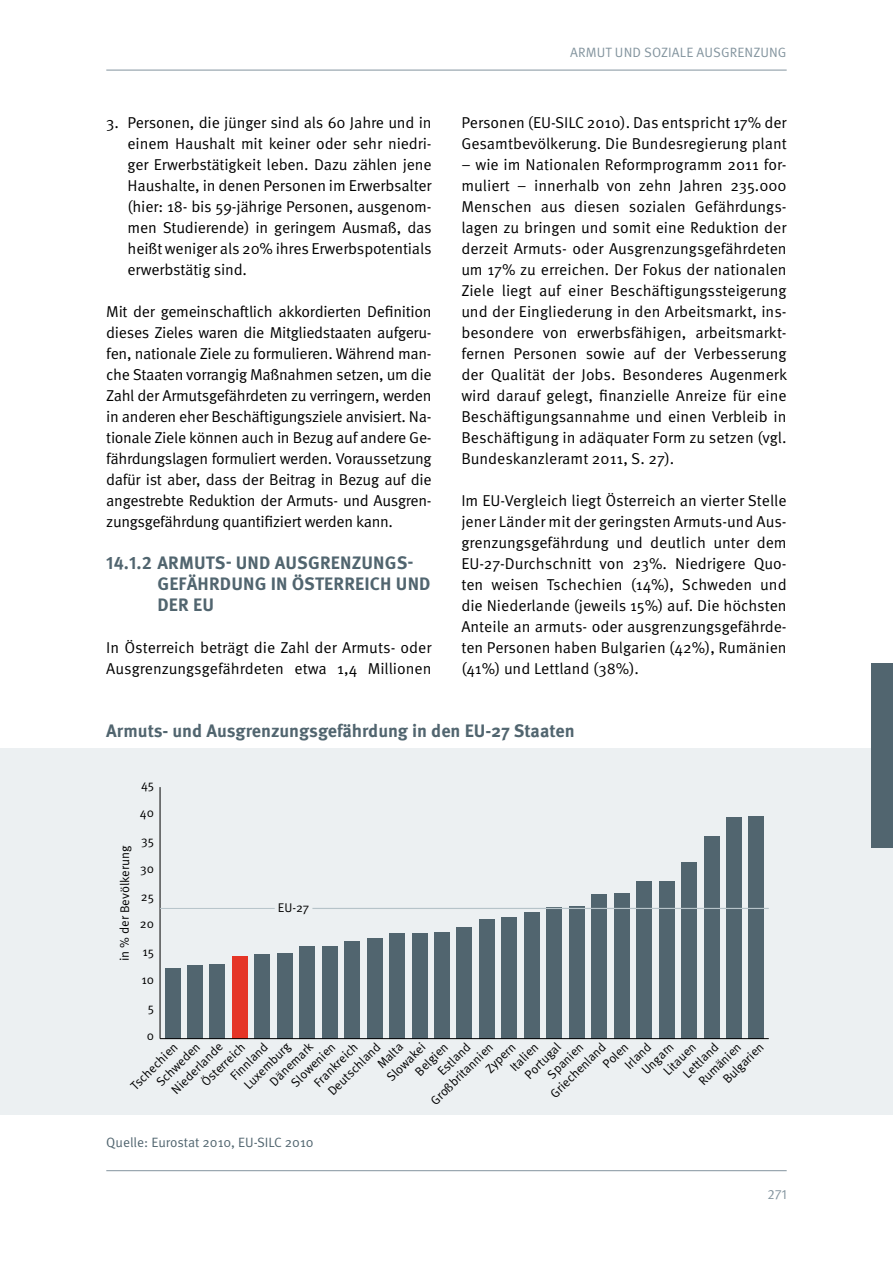
<style>
.page{position:relative;width:893px;height:1263px;background:#fff}
.page>*{position:absolute;margin:0;border:0;box-sizing:border-box;transform-origin:0 0}
.t1{font:700 18px/21px "Meta OT";letter-spacing:.01em;color:#51656f}
.t2{font:15.75px/21px "Meta OT";letter-spacing:-.005em;color:#000;text-align:justify}
.t3{font:13.5px "Meta OT";color:#51656f}
.t4{font:13.5px "Meta OT";color:#83949e}
.t5{font:12.6px/15.9px "Meta OT";letter-spacing:-.005em;color:#000}
</style>
<div class="page">
<hr style="left:106px;top:1170px;width:681px;height:1px;background:#83949e">
<hr style="left:106px;top:70px;width:681px;height:1px;background:#83949e">
<div style="left:0;top:748px;width:893px;height:367px;background:#ecf0f2"></div>
<div style="left:165px;top:968px;width:15px;height:70px;background:#51656f"></div>
<div style="left:187px;top:965px;width:16px;height:73px;background:#51656f"></div>
<div style="left:210px;top:964px;width:15px;height:74px;background:#51656f"></div>
<div style="left:255px;top:954px;width:15px;height:84px;background:#51656f"></div>
<div style="left:277px;top:953px;width:15px;height:85px;background:#51656f"></div>
<div style="left:300px;top:946px;width:15px;height:92px;background:#51656f"></div>
<div style="left:322px;top:946px;width:15px;height:92px;background:#51656f"></div>
<div style="left:344px;top:941px;width:16px;height:97px;background:#51656f"></div>
<div style="left:367px;top:938px;width:15px;height:100px;background:#51656f"></div>
<div style="left:389px;top:933px;width:16px;height:105px;background:#51656f"></div>
<div style="left:412px;top:933px;width:15px;height:105px;background:#51656f"></div>
<div style="left:434px;top:932px;width:16px;height:106px;background:#51656f"></div>
<div style="left:457px;top:927px;width:15px;height:111px;background:#51656f"></div>
<div style="left:479px;top:919px;width:16px;height:119px;background:#51656f"></div>
<div style="left:502px;top:917px;width:15px;height:121px;background:#51656f"></div>
<div style="left:524px;top:912px;width:15px;height:126px;background:#51656f"></div>
<div style="left:547px;top:907px;width:15px;height:131px;background:#51656f"></div>
<div style="left:569px;top:906px;width:15px;height:132px;background:#51656f"></div>
<div style="left:592px;top:894px;width:15px;height:144px;background:#51656f"></div>
<div style="left:614px;top:893px;width:15px;height:145px;background:#51656f"></div>
<div style="left:636px;top:881px;width:16px;height:157px;background:#51656f"></div>
<div style="left:659px;top:881px;width:15px;height:157px;background:#51656f"></div>
<div style="left:681px;top:862px;width:16px;height:176px;background:#51656f"></div>
<div style="left:704px;top:835px;width:15px;height:203px;background:#51656f"></div>
<div style="left:726px;top:817px;width:16px;height:221px;background:#51656f"></div>
<div style="left:749px;top:816px;width:15px;height:222px;background:#51656f"></div>
<div style="left:232px;top:956px;width:16px;height:82px;background:#e53527"></div>
<hr style="left:160px;top:1038px;width:609px;height:1px;background:#000">
<hr style="left:160px;top:787px;width:1px;height:252px;background:#000">
<hr style="left:312px;top:908px;width:457px;height:1px;background:#b6c3c9">
<hr style="left:160px;top:908px;width:115px;height:1px;background:#b6c3c9">
<div style="left:872px;top:663px;width:21px;height:185px;background:#51656f"></div>
<p class="t2" style="left:128px;top:112px;width:306px;text-indent:-21px">3. Personen, die jünger sind als 60 Jahre und in einem Haushalt mit keiner oder sehr niedri&shy;ger Erwerbstätigkeit leben. Dazu zählen jene Haushalte, in denen Personen im Erwerbsalter (hier: 18- bis 59-jährige Personen, ausgenom&shy;men Studierende) in geringem Ausmaß, das heißt weniger als 20% ihres Erwerbspotentials erwerbstätig sind.</p>
<p class="t2" style="left:106px;top:301px;width:327px">Mit der gemeinschaftlich akkordierten Definition dieses Zieles waren die Mitgliedstaaten aufgeru&shy;fen, nationale Ziele zu formulieren. Während man&shy;che Staaten vorrangig Maßnahmen setzen, um die Zahl der Armutsgefährdeten zu verringern, werden in anderen eher Beschäftigungsziele anvisiert. Na&shy;tionale Ziele können auch in Bezug auf andere Ge&shy;fährdungslagen formuliert werden. Voraussetzung dafür ist aber, dass der Beitrag in Bezug auf die angestrebte Reduktion der Armuts- und Ausgren&shy;zungsgefährdung quantifiziert werden kann.</p>
<p class="t1" style="left:157px;top:552px;width:275px;text-indent:-51px">14.1.2 ARMUTS- UND AUSGRENZUNGS-<br>GEFÄHRDUNG IN ÖSTERREICH UND<br>DER EU</p>
<p class="t2" style="left:106px;top:637px;width:327px">In Österreich beträgt die Zahl der Armuts- oder<br>Ausgrenzungsgefährdeten etwa 1,4 Millionen</p>
<p class="t4" style="left:570px;top:44px;width:18px">Armut</p>
<p class="t4" style="left:615px;top:44px;width:10px">und</p>
<p class="t4" style="left:644px;top:44px;width:31px">soziale</p>
<p class="t4" style="left:696px;top:44px;width:17px">Ausgren</p>
<p class="t4" style="left:753px;top:44px;width:16px">zung</p>
<p class="t2" style="left:461px;top:112px;width:327px">Personen (EU-SILC 2010). Das entspricht 17% der<br>Gesamtbevölkerung. Die Bundesregierung plant</p>
<p class="t2" style="left:461px;top:154px;width:327px">– wie im Nationalen Reformprogramm 2011 for&shy;muliert – innerhalb von zehn Jahren 235.000<br>Menschen aus diesen sozialen Gefährdungs&shy;lagen zu bringen und somit eine Reduktion der derzeit Armuts- oder Ausgrenzungsgefährdeten um 17% zu erreichen. Der Fokus der nationalen Ziele liegt auf einer Beschäftigungssteigerung und der Eingliederung in den Arbeitsmarkt, ins&shy;besondere von erwerbsfähigen, arbeitsmarkt&shy;fernen Personen sowie auf der Verbesserung der Qualität der Jobs. Besonderes Augenmerk wird darauf gelegt, finanzielle Anreize für eine Beschäftigungsannahme und einen Verbleib in Beschäftigung in adäquater Form zu setzen (vgl.<br>Bundeskanzleramt 2011, S. 27).</p>
<p class="t2" style="left:461px;top:490px;width:327px">Im EU-Vergleich liegt Österreich an vierter Stelle jener Länder mit der geringsten Armuts-und Aus&shy;grenzungsgefährdung und deutlich unter dem EU-27-Durchschnitt von 23%. Niedrigere Quo&shy;ten weisen Tschechien (14%), Schweden und die Niederlande (jeweils 15%) auf. Die höchsten Anteile an armuts- oder ausgrenzungsgefährde&shy;ten Personen haben Bulgarien (42%), Rumänien (41%) und Lettland (38%).</p>
<p class="t1" style="left:106px;top:720px;width:470px">ARMUTS- UND AUSGRENZUNGSGEFÄHRDUNG IN DEN EU -27 STAATEN</p>
<p class="t5" style="left:141px;top:777px;width:15px">45</p>
<p class="t5" style="left:117px;top:961px;width:117px;rotate:-90deg">in % der Bevölkerung</p>
<p class="t5" style="left:140px;top:805px;width:16px">40</p>
<p class="t5" style="left:141px;top:833px;width:14px">35</p>
<p class="t5" style="left:140px;top:860px;width:15px">30</p>
<p class="t5" style="left:141px;top:888px;width:15px">25</p>
<p class="t5" style="left:140px;top:916px;width:16px">20</p>
<p class="t5" style="left:142px;top:944px;width:13px">15</p>
<p class="t5" style="left:141px;top:972px;width:14px">10</p>
<p class="t5" style="left:148px;top:1000px;width:8px">5</p>
<p class="t5" style="left:278px;top:900px;width:33px">EU-27</p>
<p class="t5" style="left:147px;top:1028px;width:9px">0</p>
<p class="t5" style="left:266px;top:1078px;width:57px;rotate:-45deg">Dänemark</p>
<p class="t5" style="left:533px;top:1060px;width:47px;text-indent:-16px;rotate:-45deg">Portugal<br>Spanien</p>
<p class="t5" style="left:547px;top:1090px;width:74px;rotate:-45deg">Griechenland</p>
<p class="t5" style="left:610px;top:1050px;width:33px;text-indent:-15px;rotate:-45deg">Polen<br>Irland</p>
<p class="t5" style="left:680px;top:1070px;width:46px;rotate:-45deg">Lettland</p>
<p class="t5" style="left:227px;top:1072px;width:48px;rotate:-45deg">Finnland</p>
<p class="t5" style="left:324px;top:1088px;width:70px;rotate:-45deg">Deutschland</p>
<p class="t5" style="left:423px;top:1057px;width:42px;text-indent:-16px;rotate:-45deg">Belgien<br>Estland</p>
<p class="t5" style="left:383px;top:1074px;width:51px;rotate:-45deg">Slow akei</p>
<p class="t5" style="left:311px;top:1079px;width:58px;rotate:-45deg">Frankreich</p>
<p class="t5" style="left:198px;top:1079px;width:58px;rotate:-45deg">Österreich</p>
<p class="t5" style="left:241px;top:1081px;width:61px;rotate:-45deg">Luxemburg</p>
<p class="t5" style="left:168px;top:1086px;width:68px;rotate:-45deg">Niederlande</p>
<p class="t5" style="left:374px;top:1061px;width:32px;rotate:-45deg">M alta</p>
<p class="t5" style="left:638px;top:1067px;width:41px;rotate:-45deg">Ungarn</p>
<p class="t5" style="left:660px;top:1068px;width:42px;rotate:-45deg">Litauen</p>
<p class="t5" style="left:708px;top:1065px;width:54px;text-indent:-18px;rotate:-45deg">Rumänien<br>Bulgarien</p>
<p class="t5" style="left:288px;top:1079px;width:58px;rotate:-45deg">Slow enien</p>
<p class="t5" style="left:142px;top:1068px;width:58px;text-indent:-20px;rotate:-45deg">Tschechien<br>Schw eden</p>
<p class="t5" style="left:427px;top:1097px;width:84px;rotate:-45deg">Großbritannien</p>
<p class="t5" style="left:495px;top:1052px;width:36px;text-indent:-18px;rotate:-45deg">Zypern<br>Italien</p>
<p class="t3" style="left:106px;top:1134px;width:209px">Quelle: Eurostat 2010, EU-SILC 2010</p>
<p class="t4" style="left:767px;top:1186px;width:21px">271</p>
</div>
